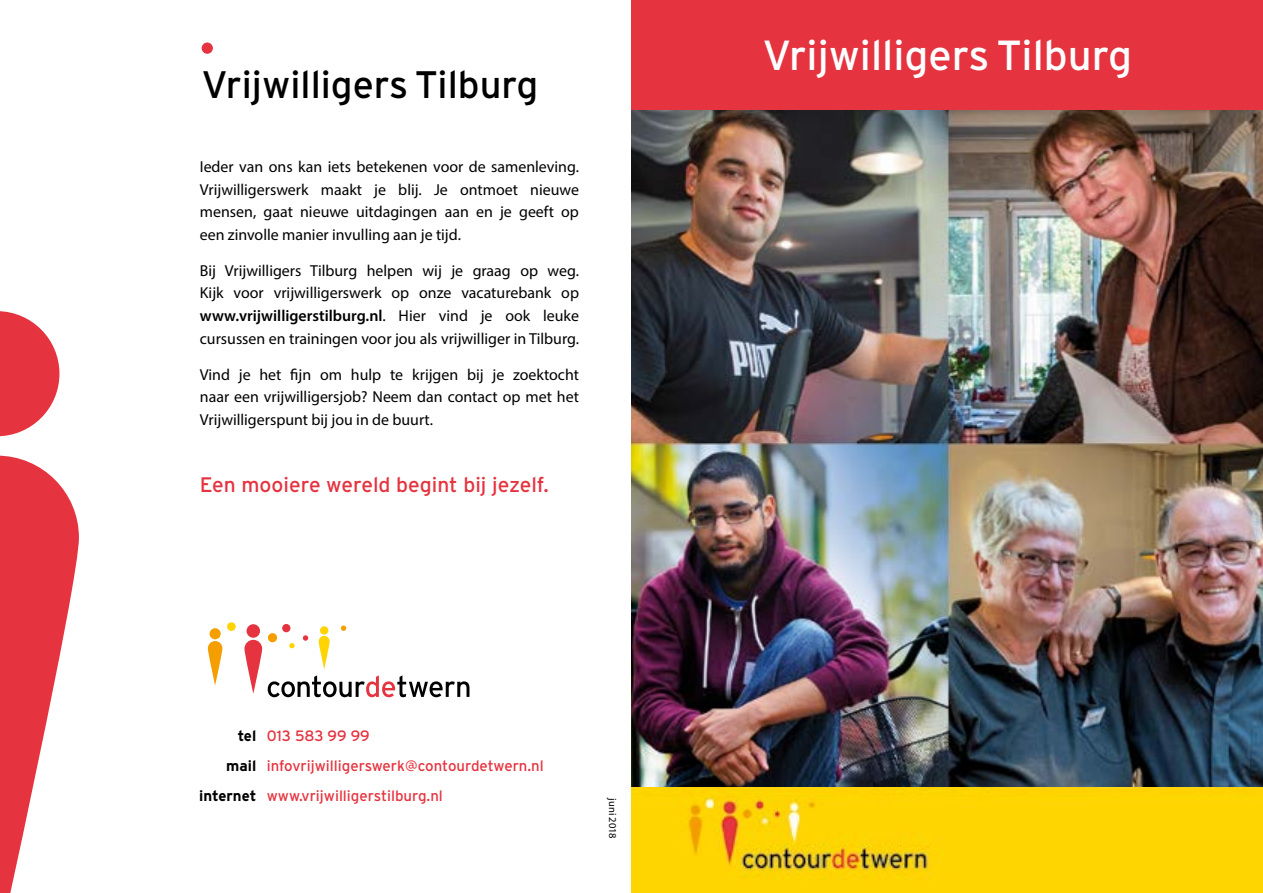
<style>
.page{position:relative;width:1263px;height:893px;background:#fff}
.page>*{position:absolute;margin:0;border:0;box-sizing:border-box;transform-origin:0 0}
.t1{font:42px "Interstate";color:#fff}
.t2{font:38.25px "Interstate";color:#000}
.t3{font:21px "Interstate";color:#e53440}
.t4{font:15.9px/22.5px "Myriad Pro";color:#000;text-align:justify}
.t5{font:15px "Interstate";color:#e53440}
.t6{font:10.5px "Myriad Pro";color:#000}
.s1{font-weight:600}
.s2{font-weight:700;color:#000}
</style>
<div class="page">
<svg style="left:208px;top:641px;width:14px;height:44px"></svg>
<div style="left:210px;top:628px;width:11px;height:11px;background:#f49e00;border-radius:50%"></div>
<div style="left:268px;top:633px;width:9px;height:9px;background:#f49e00;border-radius:50%"></div>
<svg style="left:341px;top:625px;width:5px;height:6px"></svg>
<div style="left:227px;top:622px;width:9px;height:9px;background:#ffd400;border-radius:50%"></div>
<svg style="left:289px;top:643px;width:6px;height:5px"></svg>
<svg style="left:319px;top:636px;width:11px;height:33px"></svg>
<div style="left:320px;top:626px;width:8px;height:9px;background:#ffd400;border-radius:50%"></div>
<svg style="left:268px;top:675px;width:201px;height:22px"></svg>
<div style="left:282px;top:624px;width:8px;height:8px;background:#e53440;border-radius:50%"></div>
<svg style="left:303px;top:635px;width:5px;height:6px"></svg>
<svg style="left:244px;top:640px;width:18px;height:54px"></svg>
<div style="left:247px;top:624px;width:13px;height:14px;background:#e53440;border-radius:50%"></div>
<div style="left:202px;top:43px;width:11px;height:11px;background:#e53440;border-radius:50%"></div>
<svg style="left:0;top:456px;width:79px;height:437px"></svg>
<svg style="left:0;top:311px;width:59px;height:125px"></svg>
<div style="left:631px;top:0;width:632px;height:111px;background:#e53440"></div>
<img style="left:631px;top:111px;width:632px;height:782px">
<h2 class="t2" style="left:202px;top:63px;width:338px">Vrijwilligers Tilburg</h2>
<p class="t4" style="left:200px;top:155px;width:381px">Ieder van ons kan iets betekenen voor de samenleving.<br>Vrijwilligerswerk maakt je blij. Je ontmoet nieuwe mensen, gaat nieuwe uitdagingen aan en je geeft op een zinvolle manier invulling aan je tijd.</p>
<p class="t4" style="left:200px;top:259px;width:381px">Bij Vrijwilligers Tilburg helpen wij je graag op weg.<br>Kijk voor vrijwilligerswerk op onze vacaturebank op <span class="s1">www.vrijwilligerstilburg.nl</span>. Hier vind je ook leuke cursussen en trainingen voor jou als vrijwilliger in Tilburg.</p>
<p class="t4" style="left:200px;top:363px;width:381px">Vind je het fijn om hulp te krijgen bij je zoektocht naar een vrijwilligersjob? Neem dan contact op met het Vrijwilligerspunt bij jou in de buurt.</p>
<h3 class="t3" style="left:200px;top:473px;width:350px">Een mooiere wereld begint bij jezelf.</h3>
<p class="t5" style="left:238px;top:727px;width:134px"><span class="s2">tel</span> 013 583 99 99</p>
<p class="t5" style="left:226px;top:757px;width:319px"><span class="s2">mail</span> infovrijwilligerswerk@contourdetwern.nl</p>
<p class="t5" style="left:199px;top:787px;width:245px"><span class="s2">internet</span> www.vrijwilligerstilburg.nl</p>
<p class="t6" style="left:619px;top:798px;width:41px;rotate:90deg">juni 2018</p>
<h1 class="t1" style="left:762px;top:32px;width:371px">Vrijwilligers Tilburg</h1>
</div>
